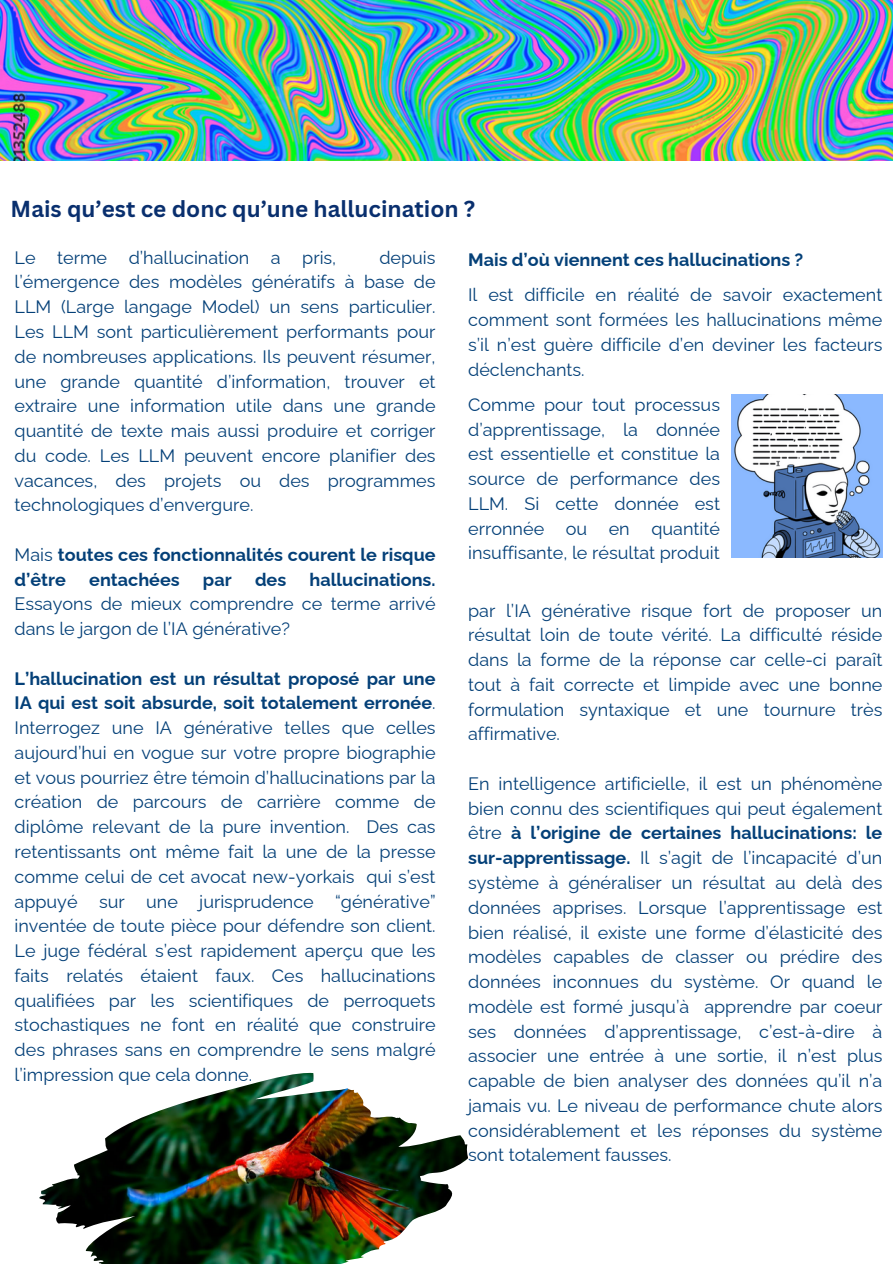
<style>
.page{position:relative;width:893px;height:1264px;background:#fff}
.page>*{position:absolute;margin:0;border:0;box-sizing:border-box;transform-origin:0 0}
.t1{font:700 22.5px "Canva Sans";color:#092f6e}
.t2{font:18px/24.8px "Raleway";color:#044078;text-align:justify}
.t3{font:700 18px/24.8px "Raleway";color:#044078}
.s1{font-weight:400}
.s2{font-weight:700}
</style>
<div class="page">
<img style="left:0;top:0;width:892px;height:161px">
<img style="left:39px;top:1072px;width:429px;height:191px">
<img style="left:731px;top:394px;width:151px;height:164px">
<p class="t1" style="left:11px;top:193px;width:466px">Mais qu’est ce donc qu’une hallucination ?</p>
<p class="t2" style="left:15px;top:245px;width:422px;text-indent:365px">depuis l’émergence des modèles génératifs à base de LLM (Large langage Model) un sens particulier.<br>Les LLM sont particulièrement performants pour de nombreuses applications. Ils peuvent résumer, une grande quantité d’information, trouver et extraire une information utile dans une grande quantité de texte mais aussi produire et corriger du code. Les LLM peuvent encore planifier des vacances, des projets ou des programmes technologiques d’envergure.</p>
<p class="t3" style="left:15px;top:542px;width:422px"><span class="s1">Mais</span> toutes ces fonctionnalités courent le risque d’être</p>
<p class="t2" style="left:15px;top:245px;width:323px">Le terme d’hallucination a pris,</p>
<p class="t2" style="left:15px;top:567px;width:422px;text-indent:295px"><span class="s2">hallucinations.<br></span>Essayons de mieux comprendre ce terme arrivé dans le jargon de l’IA générative?</p>
<p class="t2" style="left:15px;top:666px;width:422px"><span class="s2">L’hallucination est un résultat proposé par une IA qui est soit absurde, soit totalement erronée</span>.<br>Interrogez une IA générative telles que celles aujourd’hui en vogue sur votre propre biographie et vous pourriez être témoin d’hallucinations par la création de parcours de carrière comme de diplôme relevant de la pure invention. Des cas retentissants ont même fait la une de la presse comme celui de cet avocat new-yorkais qui s’est appuyé sur une jurisprudence “générative” inventée de toute pièce pour défendre son client.<br>Le juge fédéral s’est rapidement aperçu que les faits relatés étaient faux. Ces hallucinations qualifiées par les scientifiques de perroquets stochastiques ne font en réalité que construire des phrases sans en comprendre le sens malgré l’impression que cela donne.</p>
<p class="t3" style="left:89px;top:567px;width:92px">entachées</p>
<p class="t3" style="left:203px;top:567px;width:30px">par</p>
<p class="t3" style="left:255px;top:567px;width:33px">des</p>
<p class="t3" style="left:468px;top:247px;width:336px">Mais d’où viennent ces hallucinations ?</p>
<p class="t2" style="left:468px;top:282px;width:415px">Il est difficile en réalité de savoir exactement comment sont formées les hallucinations même s’il n’est guère difficile d’en deviner les facteurs déclenchants.</p>
<p class="t2" style="left:468px;top:392px;width:253px">Comme pour tout processus d’apprentissage, la donnée est essentielle et constitue la source de performance des LLM. Si cette donnée est erronnée ou en quantité insuffisante, le résultat produit</p>
<p class="t2" style="left:468px;top:598px;width:415px">par l’IA générative risque fort de proposer un résultat loin de toute vérité. La difficulté réside dans la forme de la réponse car celle-ci paraît tout à fait correcte et limpide avec une bonne formulation syntaxique et une tournure très affirmative.</p>
<p class="t2" style="left:468px;top:771px;width:415px">En intelligence artificielle, il est un phénomène bien connu des scientifiques qui peut également être <span class="s2">à l’origine de certaines hallucinations: le sur-apprentissage.</span> Il s’agit de l’incapacité d’un système à généraliser un résultat au delà des données apprises. Lorsque l’apprentissage est bien réalisé, il existe une forme d’élasticité des modèles capables de classer ou prédire des données inconnues du système. Or quand le modèle est formé jusqu’à apprendre par coeur ses données d’apprentissage, c’est-à-dire à associer une entrée à une sortie, il n’est plus capable de bien analyser des données qu’il n’a jamais vu. Le niveau de performance chute alors considérablement et les réponses du système sont totalement fausses.</p>
</div>
